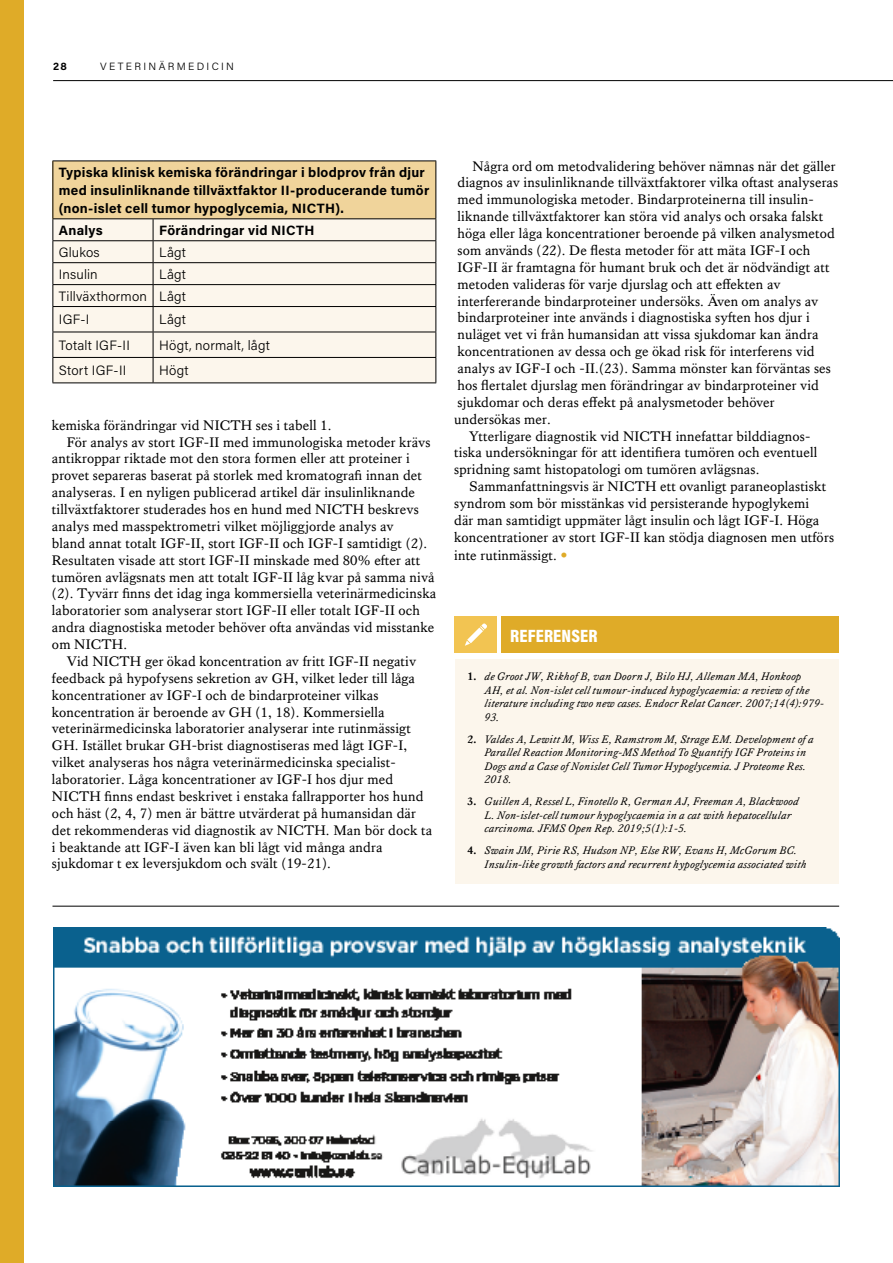
<style>
.page{position:relative;width:893px;height:1263px;background:#fff}
.page>*{position:absolute;margin:0;border:0;box-sizing:border-box;transform-origin:0 0}
.t1{font:900 18px "Acumin Pro Cond";letter-spacing:.01em;color:#fff}
.t2{font:14.25px "Kings Caslon";letter-spacing:.01em;color:#000}
.t3{font:700 13.5px/18px "Acumin Pro";letter-spacing:.02em;color:#000}
.t4{font:300 13.5px/21.9px "Acumin Pro";letter-spacing:.015em;color:#000;text-align:right}
.t5{font:italic 11.25px/13.5px "Kings Caslon";letter-spacing:.02em;color:#000}
.t6{font:300 10.5px "Acumin Pro";letter-spacing:.225em;color:#000}
.t7{font:700 10.5px "Acumin Pro";color:#000}
.s1{font-family:"Frutiger LT Std";color:#dfab28}
.s2{font-weight:700;font-style:normal}
</style>
<div class="page">
<div style="left:0;top:0;width:24px;height:1263px;background:#dfab28"></div>
<hr style="left:53px;top:80px;width:840px;height:1px;background:#000">
<hr style="left:52px;top:906px;width:787px;height:1px;background:#000">
<div style="left:53px;top:161px;width:383px;height:58px;background:#f0d49b"></div>
<div style="left:53px;top:219px;width:382px;height:163px;background:#fcf6ec"></div>
<hr style="left:52px;top:161px;width:101px;height:1px;background:#000">
<hr style="left:52px;top:161px;width:1px;height:57px;background:#000">
<hr style="left:153px;top:161px;width:283px;height:1px;background:#000">
<hr style="left:435px;top:161px;width:1px;height:57px;background:#000">
<hr style="left:52px;top:218px;width:101px;height:1px;background:#000">
<hr style="left:153px;top:218px;width:283px;height:1px;background:#000">
<hr style="left:52px;top:240px;width:101px;height:1px;background:#000">
<hr style="left:153px;top:240px;width:283px;height:1px;background:#000">
<hr style="left:52px;top:262px;width:101px;height:1px;background:#000">
<hr style="left:153px;top:262px;width:283px;height:1px;background:#000">
<hr style="left:52px;top:284px;width:101px;height:1px;background:#000">
<hr style="left:153px;top:284px;width:283px;height:1px;background:#000">
<hr style="left:52px;top:306px;width:101px;height:1px;background:#000">
<hr style="left:153px;top:306px;width:283px;height:1px;background:#000">
<hr style="left:52px;top:332px;width:101px;height:1px;background:#000">
<hr style="left:153px;top:332px;width:283px;height:1px;background:#000">
<hr style="left:52px;top:357px;width:101px;height:1px;background:#000">
<svg style="left:52px;top:219px;width:1px;height:163px"></svg>
<hr style="left:153px;top:357px;width:283px;height:1px;background:#000">
<svg style="left:153px;top:219px;width:1px;height:163px"></svg>
<svg style="left:435px;top:219px;width:1px;height:163px"></svg>
<hr style="left:52px;top:382px;width:101px;height:1px;background:#000">
<hr style="left:153px;top:382px;width:283px;height:1px;background:#000">
<div style="left:455px;top:659px;width:383px;height:225px;background:#fcf6ec"></div>
<div style="left:455px;top:617px;width:42px;height:36px;background:#f2c452"></div>
<div style="left:501px;top:617px;width:337px;height:36px;background:#dfab28"></div>
<svg style="left:465px;top:623px;width:22px;height:23px"></svg>
<img style="left:53px;top:927px;width:787px;height:259px">
<p class="t7" style="left:53px;top:59px;width:15px">28</p>
<p class="t6" style="left:100px;top:59px;width:136px">VETERINÄRMEDICIN</p>
<p class="t3" style="left:59px;top:162px;width:372px">Typiska klinisk kemiska förändringar i blodprov från djur med insulinliknande tillväxtfaktor II-producerande tumör (non-islet cell tumor hypoglycemia, NICTH).</p>
<p class="t3" style="left:59px;top:220px;width:45px">Analys</p>
<p class="t3" style="left:159px;top:220px;width:157px">Förändringar vid NICTH</p>
<p class="t4" style="left:59px;top:240px;width:42px">Glukos</p>
<p class="t4" style="left:159px;top:240px;width:28px">Lågt</p>
<p class="t4" style="left:59px;top:262px;width:40px">Insulin</p>
<p class="t4" style="left:59px;top:262px;width:129px">Lågt<br>Tillväxthormon Lågt</p>
<p class="t4" style="left:59px;top:308px;width:32px">IGF-I</p>
<p class="t4" style="left:159px;top:308px;width:28px">Lågt</p>
<p class="t4" style="left:59px;top:333px;width:72px">Totalt IGF-II</p>
<p class="t4" style="left:159px;top:333px;width:112px">Högt, normalt, lågt</p>
<p class="t4" style="left:59px;top:359px;width:69px">Stort IGF-II</p>
<p class="t4" style="left:159px;top:359px;width:31px">Högt</p>
<p class="t2" style="left:52px;top:417px;width:281px">kemiska förändringar vid NICTH ses i tabell 1.</p>
<p class="t2" style="left:67px;top:433px;width:365px">För analys av stort IGF-II med immunologiska metoder krävs</p>
<p class="t2" style="left:52px;top:450px;width:359px">antikroppar riktade mot den stora formen eller att proteiner i</p>
<p class="t2" style="left:52px;top:467px;width:371px">provet separeras baserat på storlek med kromatografi innan det</p>
<p class="t2" style="left:52px;top:484px;width:365px">analyseras. I en nyligen publicerad artikel där insulinliknande</p>
<p class="t2" style="left:52px;top:501px;width:368px">tillväxtfaktorer studerades hos en hund med NICTH beskrevs</p>
<p class="t2" style="left:52px;top:518px;width:343px">analys med masspektrometri vilket möjliggjorde analys av</p>
<p class="t2" style="left:52px;top:535px;width:377px">bland annat totalt IGF-II, stort IGF-II och IGF-I samtidigt (2).</p>
<p class="t2" style="left:52px;top:552px;width:370px">Resultaten visade att stort IGF-II minskade med 80% efter att</p>
<p class="t2" style="left:52px;top:568px;width:384px">tumören avlägsnats men att totalt IGF-II låg kvar på samma nivå</p>
<p class="t2" style="left:52px;top:585px;width:386px">(2). Tyvärr finns det idag inga kommersiella veterinärmedicinska</p>
<p class="t2" style="left:52px;top:602px;width:370px">laboratorier som analyserar stort IGF-II eller totalt IGF-II och</p>
<p class="t2" style="left:52px;top:619px;width:384px">andra diagnostiska metoder behöver ofta användas vid misstanke</p>
<p class="t2" style="left:52px;top:636px;width:77px">om NICTH.</p>
<p class="t2" style="left:67px;top:653px;width:351px">Vid NICTH ger ökad koncentration av fritt IGF-II negativ</p>
<p class="t2" style="left:52px;top:670px;width:365px">feedback på hypofysens sekretion av GH, vilket leder till låga</p>
<p class="t2" style="left:52px;top:687px;width:328px">koncentrationer av IGF-I och de bindarproteiner vilkas</p>
<p class="t2" style="left:52px;top:703px;width:334px">koncentration är beroende av GH (1, 18). Kommersiella</p>
<p class="t2" style="left:52px;top:720px;width:360px">veterinärmedicinska laboratorier analyserar inte rutinmässigt</p>
<p class="t2" style="left:52px;top:737px;width:357px">GH. Istället brukar GH-brist diagnostiseras med lågt IGF-I,</p>
<p class="t2" style="left:52px;top:754px;width:345px">vilket analyseras hos några veterinärmedicinska specialist-</p>
<p class="t2" style="left:52px;top:771px;width:343px">laboratorier. Låga koncentrationer av IGF-I hos djur med</p>
<p class="t2" style="left:52px;top:788px;width:373px">NICTH finns endast beskrivet i enstaka fallrapporter hos hund</p>
<p class="t2" style="left:52px;top:805px;width:365px">och häst (2, 4, 7) men är bättre utvärderat på humansidan där</p>
<p class="t2" style="left:52px;top:822px;width:382px">det rekommenderas vid diagnostik av NICTH. Man bör dock ta</p>
<p class="t2" style="left:52px;top:838px;width:332px">i beaktande att IGF-I även kan bli lågt vid många andra</p>
<p class="t2" style="left:52px;top:855px;width:280px">sjukdomar t ex leversjukdom och svält (19-21).</p>
<p class="t2" style="left:472px;top:158px;width:365px">Några ord om metodvalidering behöver nämnas när det gäller</p>
<p class="t2" style="left:457px;top:174px;width:382px">diagnos av insulinliknande tillväxtfaktorer vilka oftast analyseras</p>
<p class="t2" style="left:457px;top:191px;width:358px">med immunologiska metoder. Bindarproteinerna till insulin-</p>
<p class="t2" style="left:457px;top:208px;width:367px">liknande tillväxtfaktorer kan störa vid analys och orsaka falskt</p>
<p class="t2" style="left:457px;top:225px;width:379px">höga eller låga koncentrationer beroende på vilken analysmetod</p>
<p class="t2" style="left:457px;top:242px;width:354px">som används (22). De flesta metoder för att mäta IGF-I och</p>
<p class="t2" style="left:457px;top:259px;width:374px">IGF-II är framtagna för humant bruk och det är nödvändigt att</p>
<p class="t2" style="left:457px;top:276px;width:325px">metoden valideras för varje djurslag och att effekten av</p>
<p class="t2" style="left:457px;top:293px;width:362px">interfererande bindarproteiner undersöks. Även om analys av</p>
<p class="t2" style="left:457px;top:309px;width:354px">bindarproteiner inte används i diagnostiska syften hos djur i</p>
<p class="t2" style="left:457px;top:326px;width:362px">nuläget vet vi från humansidan att vissa sjukdomar kan ändra</p>
<p class="t2" style="left:457px;top:343px;width:359px">koncentrationen av dessa och ge ökad risk för interferens vid</p>
<p class="t2" style="left:457px;top:360px;width:375px">analys av IGF-I och -II.(23). Samma mönster kan förväntas ses</p>
<p class="t2" style="left:457px;top:377px;width:363px">hos flertalet djurslag men förändringar av bindarproteiner vid</p>
<p class="t2" style="left:457px;top:394px;width:319px">sjukdomar och deras effekt på analysmetoder behöver</p>
<p class="t2" style="left:454px;top:411px;width:98px">undersökas mer.</p>
<p class="t2" style="left:469px;top:428px;width:343px">Ytterligare diagnostik vid NICTH innefattar bilddiagnos-</p>
<p class="t2" style="left:454px;top:444px;width:364px">tiska undersökningar för att identifiera tumören och eventuell</p>
<p class="t2" style="left:454px;top:461px;width:307px">spridning samt histopatologi om tumören avlägsnas.</p>
<p class="t2" style="left:469px;top:478px;width:358px">Sammanfattningsvis är NICTH ett ovanligt paraneoplastiskt</p>
<p class="t2" style="left:454px;top:495px;width:356px">syndrom som bör misstänkas vid persisterande hypoglykemi</p>
<p class="t2" style="left:454px;top:512px;width:367px">där man samtidigt uppmäter lågt insulin och lågt IGF-I. Höga</p>
<p class="t2" style="left:454px;top:529px;width:381px">koncentrationer av stort IGF-II kan stödja diagnosen men utförs</p>
<p class="t2" style="left:454px;top:547px;width:115px">inte rutinmässigt. <span class="s1">•</span></p>
<p class="t1" style="left:510px;top:624px;width:89px">REFERENSER</p>
<p class="t5" style="left:484px;top:670px;width:341px;text-indent:-17px"><span class="s2">1.</span> de Groot JW, Rikhof B, van Doorn J, Bilo HJ, Alleman MA, Honkoop<br>AH, et al. Non-islet cell tumour-induced hypoglycaemia: a review of the literature including two new cases. Endocr Relat Cancer. 2007;14(4):979- 93.</p>
<p class="t5" style="left:484px;top:732px;width:331px;text-indent:-17px"><span class="s2">2.</span> Valdes A, Lewitt M, Wiss E, Ramstrom M, Strage EM. Development of a Parallel Reaction Monitoring-MS Method To Quantify IGF Proteins in Dogs and a Case of Nonislet Cell Tumor Hypoglycemia. J Proteome Res.<br>2018.</p>
<p class="t5" style="left:484px;top:795px;width:316px;text-indent:-17px"><span class="s2">3.</span> Guillen A, Ressel L, Finotello R, German AJ, Freeman A, Blackwood<br>L. Non-islet-cell tumour hypoglycaemia in a cat with hepatocellular carcinoma. JFMS Open Rep. 2019;5(1):1-5.</p>
<p class="t5" style="left:484px;top:844px;width:324px;text-indent:-17px"><span class="s2">4.</span> Swain JM, Pirie RS, Hudson NP, Else RW, Evans H, McGorum BC.<br>Insulin-like growth factors and recurrent hypoglycemia associated with</p>
</div>
